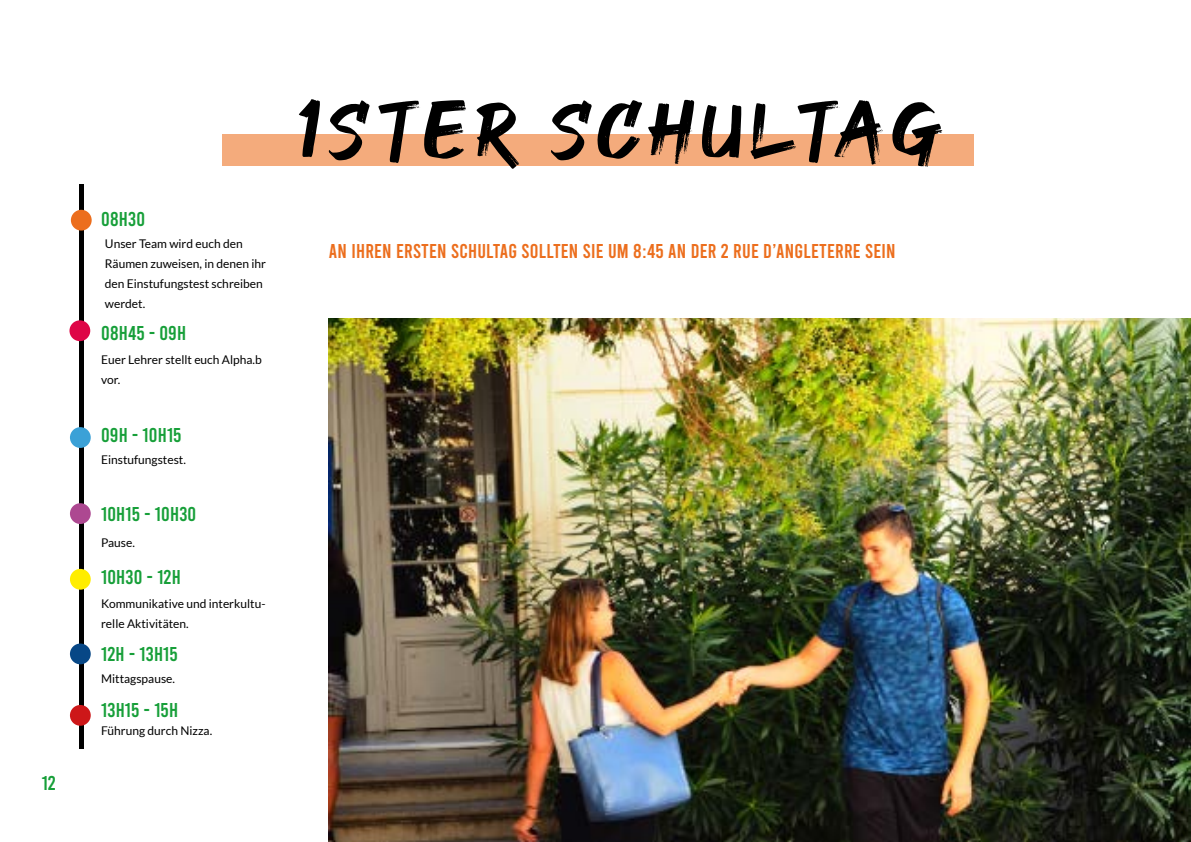
<style>
.page{position:relative;width:1191px;height:842px;background:#fff}
.page>*{position:absolute;margin:0;border:0;box-sizing:border-box;transform-origin:0 0}
.t1{font:80px "GOODBRUSH";letter-spacing:.1em;color:#000}
.t2{font:20px "Bebas";letter-spacing:.01em;color:#179f39}
.t3{font:20px "Bebas";letter-spacing:.01em;color:#ec6e1d}
.t4{font:12px/20px "Lato";color:#000}
</style>
<div class="page">
<img style="left:329px;top:319px;width:862px;height:523px">
<div style="left:222px;top:135px;width:751px;height:31px;background:#f4ab7c"></div>
<div style="left:79px;top:184px;width:5px;height:564px;background:#000"></div>
<div style="left:71px;top:210px;width:21px;height:21px;background:#ec6e1d;border-radius:50%"></div>
<div style="left:69px;top:320px;width:21px;height:21px;background:#de0647;border-radius:50%"></div>
<div style="left:70px;top:427px;width:21px;height:21px;background:#3ba1d7;border-radius:50%"></div>
<div style="left:70px;top:503px;width:21px;height:21px;background:#ad4891;border-radius:50%"></div>
<div style="left:70px;top:569px;width:21px;height:21px;background:#ffed00;border-radius:50%"></div>
<div style="left:70px;top:643px;width:21px;height:21px;background:#074786;border-radius:50%"></div>
<div style="left:70px;top:705px;width:21px;height:21px;background:#cd1719;border-radius:50%"></div>
<h2 class="t2" style="left:42px;top:773px;width:16px">12</h2>
<h2 class="t2" style="left:101px;top:209px;width:45px">08H30</h2>
<p class="t4" style="left:105px;top:233px;width:162px">Unser Team wird euch den<br>Räumen zuweisen, in denen ihr den Einstufungstest schreiben werdet.</p>
<h2 class="t2" style="left:101px;top:323px;width:87px">08H45 - 09H</h2>
<p class="t4" style="left:101px;top:350px;width:162px">Euer Lehrer stellt euch Alpha.b vor.</p>
<h2 class="t2" style="left:101px;top:425px;width:82px">09H - 10H15</h2>
<p class="t4" style="left:101px;top:450px;width:86px">Einstufungstest.</p>
<h2 class="t2" style="left:101px;top:504px;width:97px">10H15 - 10H30</h2>
<p class="t4" style="left:101px;top:532px;width:35px">Pause.</p>
<h2 class="t2" style="left:101px;top:567px;width:81px">10H30 - 12H</h2>
<p class="t4" style="left:101px;top:593px;width:166px">Kommunikative und interkultu&shy;relle Aktivitäten.</p>
<h2 class="t2" style="left:101px;top:644px;width:78px">12H - 13H15</h2>
<p class="t4" style="left:101px;top:668px;width:75px">Mittagspause.</p>
<h2 class="t2" style="left:101px;top:700px;width:79px">13H15 - 15H</h2>
<p class="t4" style="left:101px;top:720px;width:113px">Führung durch Nizza.</p>
<h1 class="t1" style="left:300px;top:84px;width:641px">1STER SCHULTAG</h1>
<h2 class="t3" style="left:329px;top:241px;width:568px">AN IHREN ERSTEN SCHULTAG SOLLTEN SIE UM 8:45 AN DER 2 RUE D’ANGLETERRE SEIN</h2>
</div>
